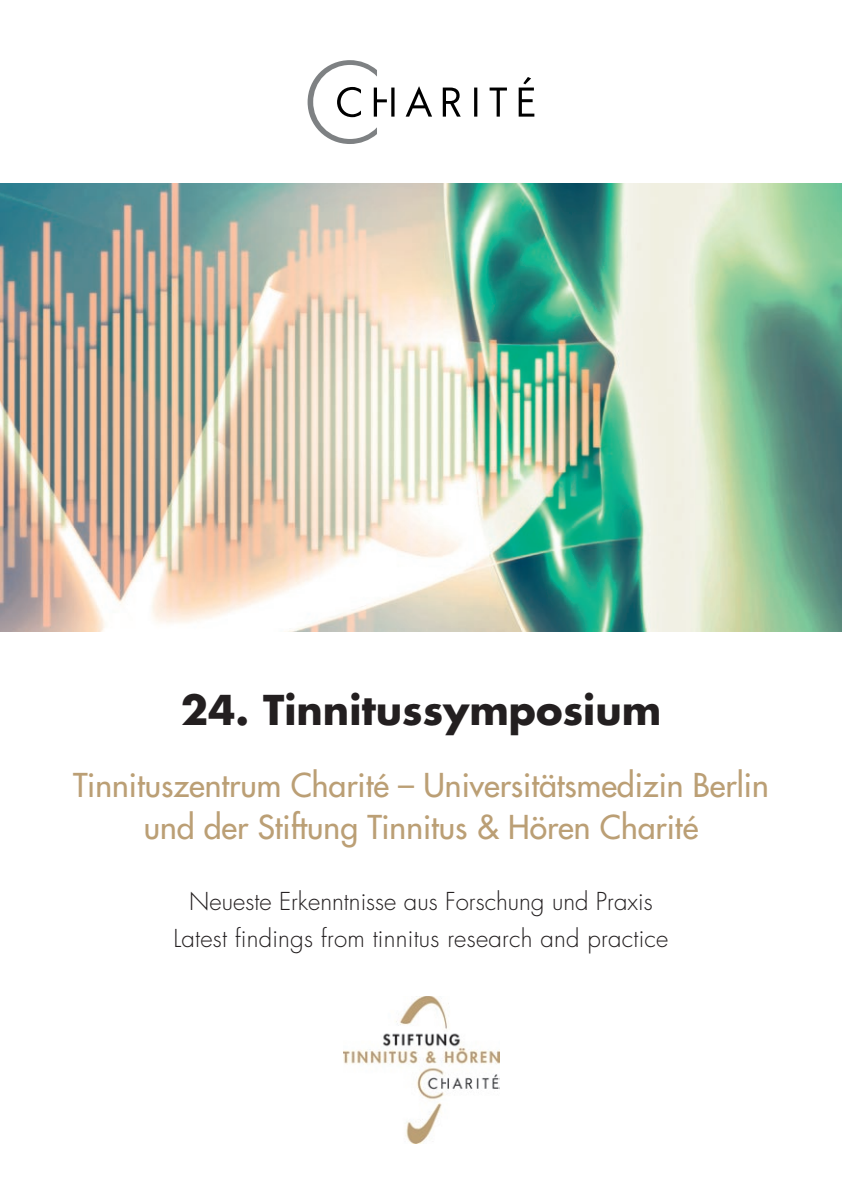
<style>
.page{position:relative;width:842px;height:1191px;background:#fff}
.page>*{position:absolute;margin:0;border:0;box-sizing:border-box;transform-origin:0 0}
.t1{font:700 40px "Futura Std";color:#231f20}
.t2{font:500 32px/42.4px "Futura Std";color:#bb9f75;text-align:center}
.t3{font:300 24px/36.8px "Futura Std";letter-spacing:.01em;color:#231f20;text-align:center}
</style>
<div class="page">
<img style="left:0;top:184px;width:842px;height:448px">
<svg style="left:308px;top:60px;width:226px;height:84px"></svg>
<img style="left:343px;top:996px;width:156px;height:147px">
<h1 class="t1" style="left:181px;top:684px;width:482px">24. Tinnitussymposium</h1>
<h2 class="t2" style="left:73px;top:763px;width:697px">Tinnituszentrum Charité – Universitätsmedizin Berlin und der Stiftung Tinnitus &amp; Hören Charité</h2>
<p class="t3" style="left:173px;top:883px;width:497px">Neueste Erkenntnisse aus Forschung und Praxis<br>Latest findings from tinnitus research and practice</p>
</div>
